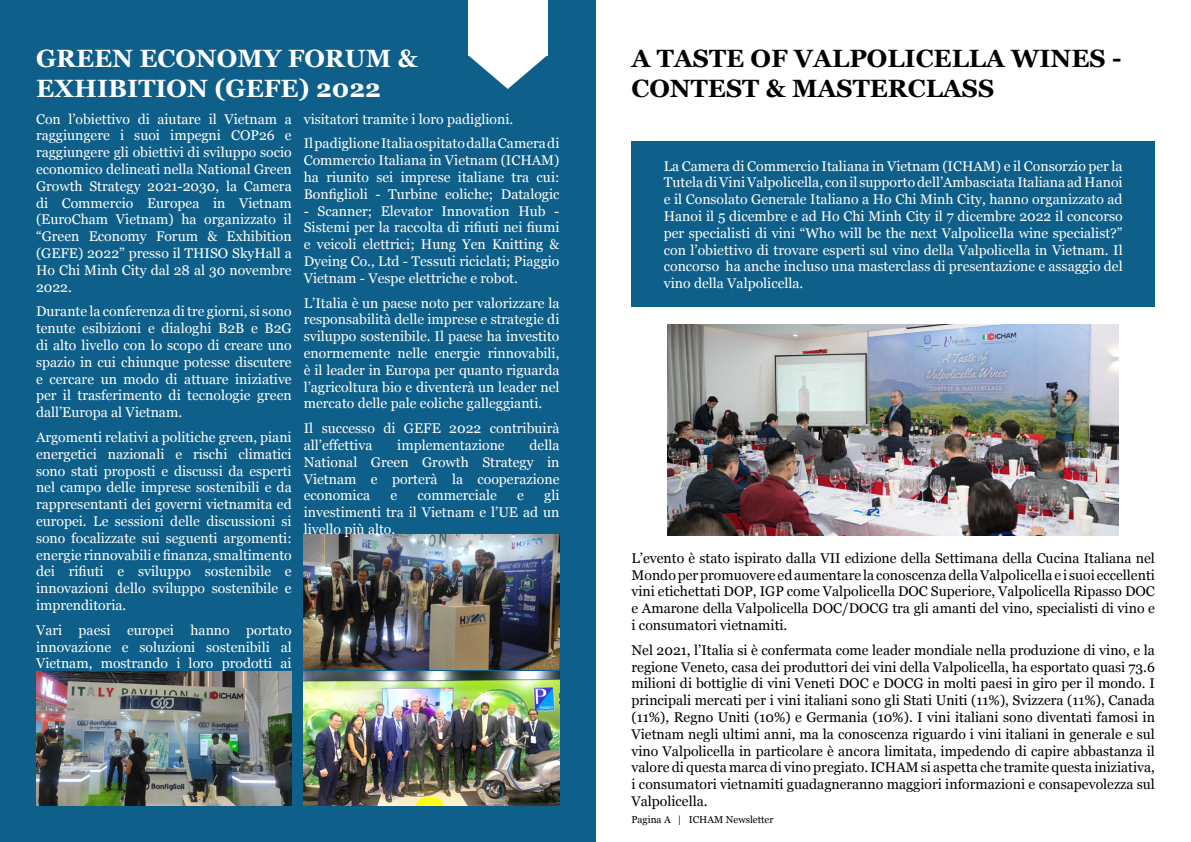
<style>
.page{position:relative;width:1191px;height:842px;background:#fff}
.page>*{position:absolute;margin:0;border:0;box-sizing:border-box;transform-origin:0 0}
.t1{font:700 25px/30px "Georgia";color:#000}
.t2{font:700 25px/30px "Georgia";color:#fff}
.t3{font:14px/16.8px "Georgia";color:#fff;text-align:justify}
.t4{font:14px/16.8px "Georgia";color:#000;text-align:justify}
.t5{font:10px "Georgia";color:#000}
</style>
<div class="page">
<div style="left:0;top:0;width:595px;height:842px;background:#0e5f8a"></div>
<img style="left:304px;top:535px;width:255px;height:134px">
<img style="left:304px;top:671px;width:255px;height:135px">
<img style="left:36px;top:671px;width:256px;height:135px">
<div style="left:468px;top:0;width:79px;height:55px;background:#fff"></div>
<svg style="left:468px;top:55px;width:79px;height:34px"></svg>
<div style="left:631px;top:142px;width:524px;height:165px;background:#0e5f8a"></div>
<img style="left:668px;top:325px;width:451px;height:211px">
<h1 class="t2" style="left:36px;top:42px;width:383px">GREEN ECONOMY FORUM &amp;<br>EXHIBITION (GEFE) 2022</h1>
<p class="t3" style="left:36px;top:110px;width:257px">Con l’obiettivo di aiutare il Vietnam a raggiungere i suoi impegni COP26 e raggiungere gli obiettivi di sviluppo socio economico delineati nella National Green Growth Strategy 2021-2030, la Camera di Commercio Europea in Vietnam (EuroCham Vietnam) ha organizzato il “Green Economy Forum &amp; Exhibition (GEFE) 2022” presso il THISO SkyHall a Ho Chi Minh City dal 28 al 30 novembre 2022.</p>
<p class="t3" style="left:36px;top:303px;width:257px">Durante la conferenza di tre giorni, si sono tenute esibizioni e dialoghi B2B e B2G di alto livello con lo scopo di creare uno spazio in cui chiunque potesse discutere e cercare un modo di attuare iniziative per il trasferimento di tecnologie green dall’Europa al Vietnam.</p>
<p class="t3" style="left:36px;top:428px;width:257px">Argomenti relativi a politiche green, piani energetici nazionali e rischi climatici sono stati proposti e discussi da esperti nel campo delle imprese sostenibili e da rappresentanti dei governi vietnamita ed europei. Le sessioni delle discussioni si sono focalizzate sui seguenti argomenti: energie rinnovabili e finanza, smaltimento dei rifiuti e sviluppo sostenibile e innovazioni dello sviluppo sostenibile e imprenditoria.</p>
<p class="t3" style="left:36px;top:621px;width:257px">Vari paesi europei hanno portato innovazione e soluzioni sostenibili al Vietnam, mostrando i loro prodotti ai</p>
<p class="t3" style="left:304px;top:106px;width:257px;line-height:24.8px">visitatori tramite i loro padiglioni.<br>Il padiglione Italia ospitato dalla Camera di</p>
<p class="t3" style="left:304px;top:151px;width:257px">Commercio Italiana in Vietnam (ICHAM) ha riunito sei imprese italiane tra cui:<br>Bonfiglioli - Turbine eoliche; Datalogic</p>
<p class="t3" style="left:304px;top:202px;width:257px">- Scanner; Elevator Innovation Hub - Sistemi per la raccolta di rifiuti nei fiumi e veicoli elettrici; Hung Yen Knitting &amp; Dyeing Co., Ltd - Tessuti riciclati; Piaggio Vietnam - Vespe elettriche e robot.</p>
<p class="t3" style="left:304px;top:294px;width:257px">L’Italia è un paese noto per valorizzare la responsabilità delle imprese e strategie di sviluppo sostenibile. Il paese ha investito enormemente nelle energie rinnovabili, è il leader in Europa per quanto riguarda l’agricoltura bio e diventerà un leader nel mercato delle pale eoliche galleggianti.</p>
<p class="t3" style="left:304px;top:419px;width:257px">Il successo di GEFE 2022 contribuirà all’effettiva</p>
<p class="t3" style="left:304px;top:436px;width:257px;text-indent:226px">della National Green Growth Strategy in Vietnam e porterà la cooperazione economica</p>
<p class="t3" style="left:397px;top:436px;width:109px">implementazione</p>
<p class="t3" style="left:304px;top:486px;width:257px;text-indent:240px">gli investimenti tra il Vietnam e l’UE ad un livello più alto.</p>
<p class="t3" style="left:390px;top:486px;width:8px">e</p>
<p class="t3" style="left:417px;top:486px;width:81px">commerciale</p>
<p class="t3" style="left:517px;top:486px;width:8px">e</p>
<h1 class="t1" style="left:631px;top:42px;width:491px">A TASTE OF VALPOLICELLA WINES -<br>CONTEST &amp; MASTERCLASS</h1>
<p class="t3" style="left:664px;top:157px;width:460px">La Camera di Commercio Italiana in Vietnam (ICHAM) e il Consorzio per la Tutela di Vini Valpolicella, con il supporto dell’Ambasciata Italiana ad Hanoi e il Consolato Generale Italiano a Ho Chi Minh City, hanno organizzato ad Hanoi il 5 dicembre e ad Ho Chi Minh City il 7 dicembre 2022 il concorso per specialisti di vini “Who will be the next Valpolicella wine specialist?” con l’obiettivo di trovare esperti sul vino della Valpolicella in Vietnam. Il concorso ha anche incluso una masterclass di presentazione e assaggio del vino della Valpolicella.</p>
<p class="t4" style="left:631px;top:549px;width:525px">L’evento è stato ispirato dalla VII edizione della Settimana della Cucina Italiana nel Mondo per promuovere ed aumentare la conoscenza della Valpolicella e i suoi eccellenti vini etichettati DOP, IGP come Valpolicella DOC Superiore, Valpolicella Ripasso DOC e Amarone della Valpolicella DOC/DOCG tra gli amanti del vino, specialisti di vino e i consumatori vietnamiti.</p>
<p class="t4" style="left:631px;top:641px;width:525px">Nel 2021, l’Italia si è confermata come leader mondiale nella produzione di vino, e la regione Veneto, casa dei produttori dei vini della Valpolicella, ha esportato quasi 73.6 milioni di bottiglie di vini Veneti DOC e DOCG in molti paesi in giro per il mondo. I principali mercati per i vini italiani sono gli Stati Uniti (11%), Svizzera (11%), Canada (11%), Regno Uniti (10%) e Germania (10%). I vini italiani sono diventati famosi in Vietnam negli ultimi anni, ma la conoscenza riguardo i vini italiani in generale e sul vino Valpolicella in particolare è ancora limitata, impedendo di capire abbastanza il valore di questa marca di vino pregiato. ICHAM si aspetta che tramite questa iniziativa, i consumatori vietnamiti guadagneranno maggiori informazioni e consapevolezza sul Valpolicella.</p>
<p class="t5" style="left:631px;top:812px;width:144px">Pagina A | ICHAM Newsletter</p>
</div>
